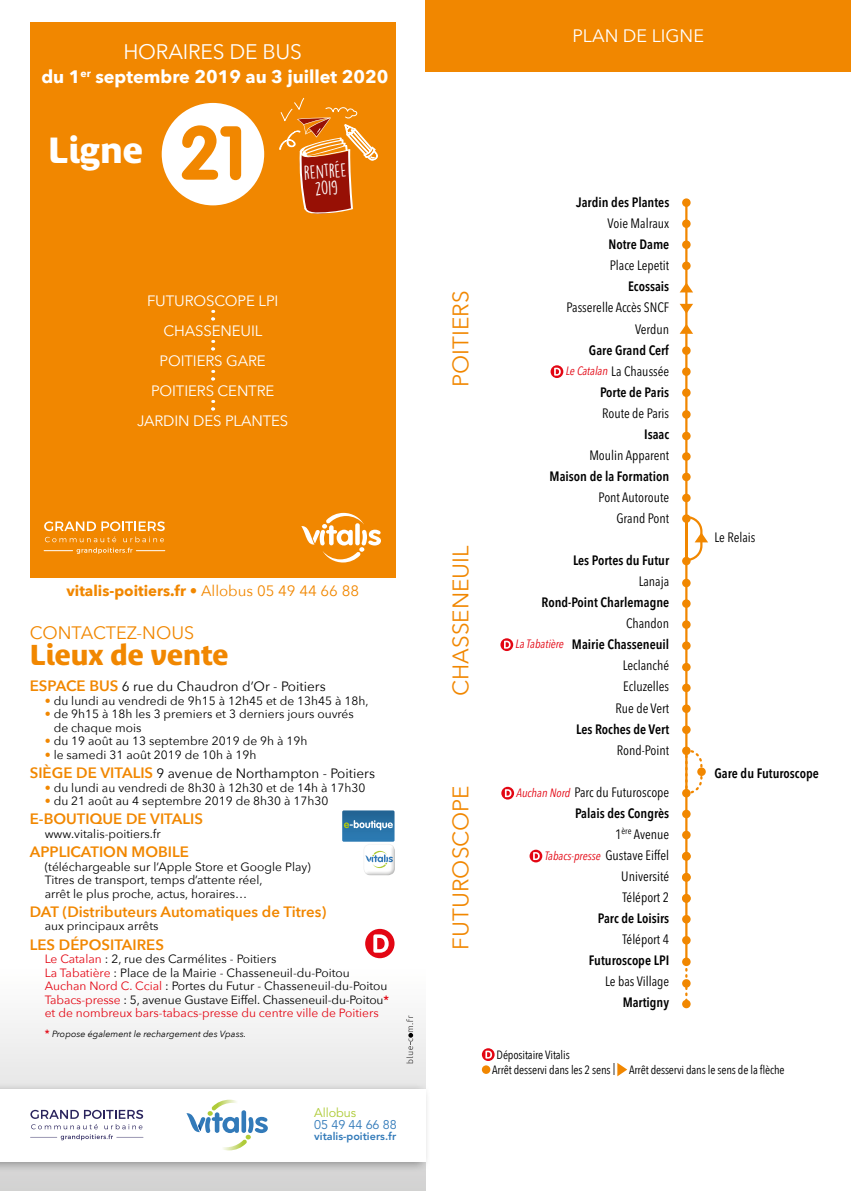
<style>
.page{position:relative;width:851px;height:1191px;background:#fff}
.page>*{position:absolute;margin:0;border:0;box-sizing:border-box;transform-origin:0 0}
.t1{font:700 36px "Bienvenue";color:#fff}
.t2{font:700 28.5px "Bienvenue";color:#f18700}
.t3{font:22.5px "Avenir Next";color:#f18700}
.t4{font:21px "Avenir Next";letter-spacing:-.01em;color:#fff}
.t5{font:700 18px "Avenir Next";color:#fff}
.t6{font:18px "Avenir Next";color:#f18700}
.t7{font:18px "Avenir Next";color:#fff}
.t8{font:17.55px/16.6px "DK Lemon Yellow Sun";color:#fff;text-align:center}
.t9{font:600 15px "Avenir Next";color:#f18700}
.t10{font:15px/30px "Avenir Next";letter-spacing:-.01em;color:#fff;text-align:center}
.t11{font:700 15px "Avenir Next";color:#f18700}
.t12{font:13.5px/21px "Avenir Next Condensed";color:#000;text-align:right}
.t13{font:600 13.5px "Avenir Next Condensed";color:#000}
.t14{font:13.5px "Avenir Next";color:#000}
.t15{font:12.6px "Avenir";letter-spacing:-.01em;color:#327ab9}
.t16{font:12.6px "Avenir";letter-spacing:-.005em;color:#afcb37}
.t17{font:12px/13.5px "Avenir Next";color:#000}
.t18{font:12px/15px "Avenir Next Condensed";letter-spacing:-.01em;color:#000}
.t19{font:italic 12px "Avenir Next Condensed";color:#e30613}
.t20{font:800 10.8px "Avenir";color:#327ab9}
.t21{font:italic 9px "Avenir Next";color:#000}
.s1{font-family:"VAG Rounded";font-size:75px;color:#f18700}
.s2{font-weight:400}
.s3{font-weight:600;font-size:15px;color:#f18700}
.s4{color:#f18700}
.s5{color:#e30613}
.s6{font-weight:600;color:#e30613}
.s7{font-weight:600;font-style:normal;font-size:10.5px;color:#e30613}
.s8{font-weight:600}
</style>
<div class="page">
<div style="left:425px;top:0;width:425px;height:71px;background:#f18700"></div>
<svg style="left:550px;top:365px;width:13px;height:13px"></svg>
<svg style="left:554px;top:368px;width:6px;height:8px"></svg>
<svg style="left:500px;top:638px;width:13px;height:13px"></svg>
<svg style="left:504px;top:640px;width:6px;height:8px"></svg>
<svg style="left:501px;top:787px;width:13px;height:12px"></svg>
<svg style="left:505px;top:789px;width:6px;height:8px"></svg>
<svg style="left:529px;top:849px;width:13px;height:13px"></svg>
<svg style="left:533px;top:852px;width:6px;height:8px"></svg>
<svg style="left:679px;top:200px;width:29px;height:806px"></svg>
<div style="left:682px;top:746px;width:8px;height:9px;background:#f18700;border-radius:50%"></div>
<div style="left:682px;top:789px;width:8px;height:8px;background:#f18700;border-radius:50%"></div>
<div style="left:682px;top:809px;width:8px;height:9px;background:#f18700;border-radius:50%"></div>
<div style="left:682px;top:830px;width:8px;height:9px;background:#f18700;border-radius:50%"></div>
<div style="left:682px;top:915px;width:8px;height:8px;background:#f18700;border-radius:50%"></div>
<div style="left:697px;top:767px;width:8px;height:9px;background:#f18700;border-radius:50%"></div>
<svg style="left:482px;top:1048px;width:12px;height:13px"></svg>
<svg style="left:485px;top:1050px;width:7px;height:8px"></svg>
<div style="left:482px;top:1065px;width:8px;height:9px;background:#f18700;border-radius:50%"></div>
<svg style="left:617px;top:1063px;width:10px;height:13px"></svg>
<div style="left:30px;top:22px;width:365px;height:555px;background:#f18700"></div>
<svg style="left:211px;top:310px;width:3px;height:10px"></svg>
<svg style="left:211px;top:340px;width:3px;height:10px"></svg>
<svg style="left:211px;top:370px;width:3px;height:10px"></svg>
<svg style="left:211px;top:400px;width:3px;height:10px"></svg>
<div style="left:162px;top:103px;width:102px;height:102px;background:#fff;border-radius:50%"></div>
<svg style="left:301px;top:513px;width:80px;height:49px"></svg>
<svg style="left:44px;top:521px;width:121px;height:33px"></svg>
<svg style="left:279px;top:97px;width:99px;height:117px"></svg>
<svg style="left:0;top:928px;width:425px;height:263px"></svg>
<div style="left:0;top:1082px;width:431px;height:90px;background:#000;opacity:.35"></div>
<div style="left:0;top:1089px;width:425px;height:72px;background:#fff"></div>
<svg style="left:186px;top:1099px;width:82px;height:51px"></svg>
<svg style="left:30px;top:1109px;width:113px;height:31px"></svg>
<svg style="left:406px;top:1015px;width:7px;height:48px"></svg>
<svg style="left:342px;top:810px;width:52px;height:31px;background:#4080ac"></svg>
<div style="left:362px;top:843px;width:34px;height:33px;background:#a8a8a7;opacity:.61"></div>
<div style="left:365px;top:929px;width:29px;height:29px;background:#e30613;border-radius:50%"></div>
<svg style="left:373px;top:934px;width:15px;height:18px"></svg>
<h3 class="t4" style="left:123px;top:34px;width:180px">HORAIRES DE BUS</h3>
<h3 class="t5" style="left:41px;top:61px;width:348px">du 1<sup>er</sup> septembre 2019 au 3 juillet 2020</h3>
<h1 class="t1" style="left:48px;top:129px;width:199px">Ligne <span class="s1">21</span></h1>
<h3 class="t8" style="left:303px;top:164px;width:44px;rotate:-4deg">rentrée<br>2019</h3>
<p class="t10" style="left:137px;top:285px;width:153px">FUTUROSCOPE LPI<br>CHASSENEUIL<br>POITIERS GARE<br>POITIERS CENTRE<br>JARDIN DES PLANTES</p>
<p class="t11" style="left:66px;top:578px;width:294px">vitalis-poitiers.fr • <span class="s2">Allobus 05 49 44 66 88</span></p>
<h3 class="t6" style="left:30px;top:617px;width:166px">CONTACTEZ-NOUS</h3>
<h2 class="t2" style="left:30px;top:637px;width:200px">Lieux de vente</h2>
<p class="t14" style="left:30px;top:675px;width:297px"><span class="s3">ESPACE BUS</span> 6 rue du Chaudron d’Or - Poitiers</p>
<p class="t17" style="left:45px;top:693px;width:325px"><span class="s4">•</span> du lundi au vendredi de 9h15 à 12h45 et de 13h45 à 18h,</p>
<p class="t17" style="left:54px;top:707px;width:301px;text-indent:-9px"><span class="s4">•</span> de 9h15 à 18h les 3 premiers et 3 derniers jours ouvrés de chaque mois</p>
<p class="t17" style="left:45px;top:734px;width:264px"><span class="s4">•</span> du 19 août au 13 septembre 2019 de 9h à 19h</p>
<p class="t17" style="left:45px;top:747px;width:213px"><span class="s4">•</span> le samedi 31 août 2019 de 10h à 19h</p>
<p class="t14" style="left:30px;top:762px;width:347px"><span class="s3">SIÈGE DE VITALIS</span> 9 avenue de Northampton - Poitiers</p>
<p class="t17" style="left:45px;top:780px;width:322px"><span class="s4">•</span> du lundi au vendredi de 8h30 à 12h30 et de 14h à 17h30</p>
<p class="t17" style="left:45px;top:793px;width:285px"><span class="s4">•</span> du 21 août au 4 septembre 2019 de 8h30 à 17h30</p>
<p class="t9" style="left:30px;top:806px;width:175px">E-BOUTIQUE DE VITALIS</p>
<p class="t17" style="left:45px;top:826px;width:118px">www.vitalis-poitiers.fr</p>
<p class="t9" style="left:30px;top:839px;width:160px">APPLICATION MOBILE</p>
<p class="t17" style="left:45px;top:859px;width:268px">(téléchargeable sur l’Apple Store et Google Play)<br>Titres de transport, temps d’attente réel,<br>arrêt le plus proche, actus, horaires…</p>
<p class="t9" style="left:30px;top:899px;width:298px">DAT (Distributeurs Automatiques de Titres)</p>
<p class="t17" style="left:45px;top:919px;width:115px">aux principaux arrêts</p>
<p class="t9" style="left:30px;top:931px;width:136px">LES DÉPOSITAIRES</p>
<p class="t17" style="left:45px;top:951px;width:346px"><span class="s5">Le Catalan</span> : 2, rue des Carmélites - Poitiers<br><span class="s5">La Tabatière</span> : Place de la Mairie - Chasseneuil-du-Poitou <span class="s5">Auchan Nord C. Ccial</span> : Portes du Futur - Chasseneuil-du-Poitou <span class="s5">Tabacs-presse</span> : 5, avenue Gustave Eiffel. Chasseneuil-du-Poitou<span class="s6">* </span><span class="s5">et de nombreux bars-tabacs-presse du centre ville de Poitiers</span></p>
<p class="t21" style="left:45px;top:1026px;width:203px"><span class="s7">*</span> Propose également le rechargement des Vpass.</p>
<p class="t16" style="left:314px;top:1104px;width:43px">Allobus</p>
<p class="t15" style="left:314px;top:1117px;width:84px">05 49 44 66 88</p>
<p class="t20" style="left:314px;top:1127px;width:83px">vitalis-poitiers.fr</p>
<h3 class="t7" style="left:572px;top:21px;width:133px">PLAN DE LIGNE</h3>
<h3 class="t3" style="left:441px;top:387px;width:98px;rotate:-90deg">POITIERS</h3>
<h3 class="t3" style="left:441px;top:696px;width:152px;rotate:-90deg">CHASSENEUIL</h3>
<h3 class="t3" style="left:441px;top:949px;width:166px;rotate:-90deg">FUTUROSCOPE</h3>
<p class="t13" style="left:576px;top:191px;width:95px">Jardin des Plantes</p>
<p class="t12" style="left:607px;top:212px;width:63px">Voie Malraux</p>
<p class="t13" style="left:608px;top:233px;width:62px">Notre Dame</p>
<p class="t12" style="left:609px;top:254px;width:61px">Place Lepetit</p>
<p class="t13" style="left:628px;top:275px;width:43px">Ecossais</p>
<p class="t12" style="left:566px;top:297px;width:104px">Passerelle Accès SNCF<br>Verdun</p>
<p class="t13" style="left:589px;top:338px;width:81px">Gare Grand Cerf</p>
<p class="t12" style="left:611px;top:360px;width:59px">La Chaussée</p>
<p class="t13" style="left:600px;top:380px;width:71px">Porte de Paris</p>
<p class="t12" style="left:602px;top:402px;width:69px">Route de Paris</p>
<p class="t13" style="left:644px;top:422px;width:27px">Isaac</p>
<p class="t12" style="left:589px;top:444px;width:81px">Moulin Apparent</p>
<p class="t13" style="left:549px;top:464px;width:121px">Maison de la Formation</p>
<p class="t12" style="left:598px;top:486px;width:72px">Pont Autoroute<br>Grand Pont</p>
<p class="t13" style="left:573px;top:549px;width:98px">Les Portes du Futur</p>
<p class="t12" style="left:638px;top:570px;width:32px">Lanaja</p>
<p class="t13" style="left:541px;top:591px;width:129px">Rond-Point Charlemagne</p>
<p class="t12" style="left:626px;top:612px;width:45px">Chandon</p>
<p class="t13" style="left:572px;top:633px;width:99px">Mairie Chasseneuil</p>
<p class="t12" style="left:615px;top:654px;width:55px;text-align:center">Leclanché<br>Ecluzelles<br>Rue de Vert</p>
<p class="t13" style="left:576px;top:717px;width:94px">Les Roches de Vert</p>
<p class="t12" style="left:616px;top:738px;width:54px">Rond-Point</p>
<p class="t12" style="left:574px;top:781px;width:96px">Parc du Futuroscope</p>
<p class="t12" style="left:575px;top:802px;width:96px"><span class="s8">Palais des Congrès<br></span>1<sup>ère</sup> Avenue<br>Gustave Eiffel<br>Université<br>Téléport 2</p>
<p class="t13" style="left:597px;top:906px;width:73px">Parc de Loisirs</p>
<p class="t12" style="left:622px;top:928px;width:48px">Téléport 4</p>
<p class="t13" style="left:589px;top:948px;width:82px">Futuroscope LPI</p>
<p class="t12" style="left:605px;top:970px;width:65px">Le bas Village</p>
<p class="t13" style="left:622px;top:990px;width:48px">Martigny</p>
<p class="t19" style="left:565px;top:364px;width:44px">Le Catalan</p>
<p class="t19" style="left:515px;top:637px;width:50px">La Tabatière</p>
<p class="t19" style="left:516px;top:785px;width:55px">Auchan Nord</p>
<p class="t19" style="left:544px;top:848px;width:58px">Tabacs-presse</p>
<p class="t12" style="left:714px;top:526px;width:42px">Le Relais</p>
<p class="t13" style="left:714px;top:761px;width:106px">Gare du Futuroscope</p>
<p class="t18" style="left:492px;top:1046px;width:294px;text-indent:4px">Dépositaire Vitalis<br>Arrêt desservi dans les 2 sens | Arrêt desservi dans le sens de la flèche</p>
</div>
